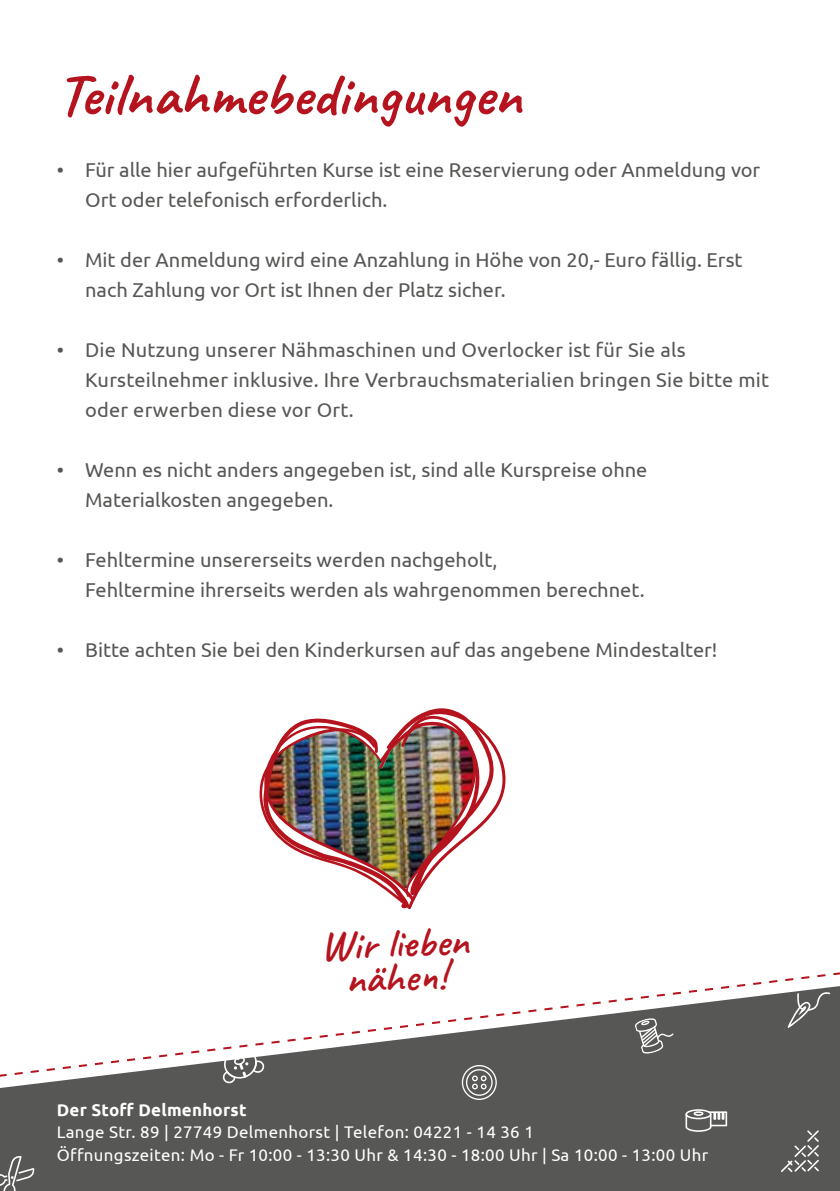
<style>
.page{position:relative;width:840px;height:1191px;background:#fff}
.page>*{position:absolute;margin:0;border:0;box-sizing:border-box;transform-origin:0 0}
.t1{font:700 60px "Caveat";letter-spacing:.01em;color:#b5131d}
.t2{font:600 42.8px/33.8px "Caveat";color:#b5131d;text-align:center}
.t3{font:20px/30px "Ubuntu";color:#575756}
.t4{font:700 17px "Ubuntu";letter-spacing:.015em;color:#fff}
.t5{font:16.8px/22.4px "Ubuntu";letter-spacing:.02em;color:#fff}
</style>
<div class="page">
<svg style="left:839px;top:972px;width:1px;height:219px"></svg>
<div style="left:0;top:1078px;width:839px;height:113px;background:#575756"></div>
<svg style="left:0;top:1156px;width:35px;height:35px"></svg>
<svg style="left:780px;top:1130px;width:38px;height:42px;background:#70706f"></svg>
<svg style="left:685px;top:1109px;width:41px;height:22px"></svg>
<svg style="left:461px;top:1078px;width:35px;height:22px"></svg>
<svg style="left:222px;top:1078px;width:43px;height:6px"></svg>
<svg style="left:0;top:972px;width:839px;height:106px"></svg>
<svg style="left:403px;top:750px;width:103px;height:159px"></svg>
<img style="left:259px;top:708px;width:239px;height:200px">
<h1 class="t1" style="left:57px;top:56px;width:465px">Teilnahmebedingungen</h1>
<p class="t3" style="left:85px;top:154px;width:676px;text-indent:-28px">• Für alle hier aufgeführten Kurse ist eine Reservierung oder Anmeldung vor<br>Ort oder telefonisch erforderlich.</p>
<p class="t3" style="left:85px;top:244px;width:658px;text-indent:-28px">• Mit der Anmeldung wird eine Anzahlung in Höhe von 20,- Euro fällig. Erst nach Zahlung vor Ort ist Ihnen der Platz sicher.</p>
<p class="t3" style="left:85px;top:334px;width:685px;text-indent:-28px">• Die Nutzung unserer Nähmaschinen und Overlocker ist für Sie als<br>Kursteilnehmer inklusive. Ihre Verbrauchsmaterialien bringen Sie bitte mit oder erwerben diese vor Ort.</p>
<p class="t3" style="left:85px;top:454px;width:563px;text-indent:-28px">• Wenn es nicht anders angegeben ist, sind alle Kurspreise ohne<br>Materialkosten angegeben.</p>
<p class="t3" style="left:85px;top:544px;width:560px;text-indent:-28px">• Fehltermine unsererseits werden nachgeholt,<br>Fehltermine ihrerseits werden als wahrgenommen berechnet.</p>
<p class="t3" style="left:57px;top:634px;width:662px">• Bitte achten Sie bei den Kinderkursen auf das angebene Mindestalter!</p>
<h2 class="t2" style="left:319px;top:929px;width:150px;rotate:-2deg">Wir lieben nähen!</h2>
<p class="t4" style="left:57px;top:1099px;width:191px">Der Stoff Delmenhorst</p>
<p class="t5" style="left:57px;top:1120px;width:652px">Lange Str. 89 | 27749 Delmenhorst | Telefon: 04221 - 14 36 1<br>Öffnungszeiten: Mo - Fr 10:00 - 13:30 Uhr &amp; 14:30 - 18:00 Uhr | Sa 10:00 - 13:00 Uhr</p>
</div>
